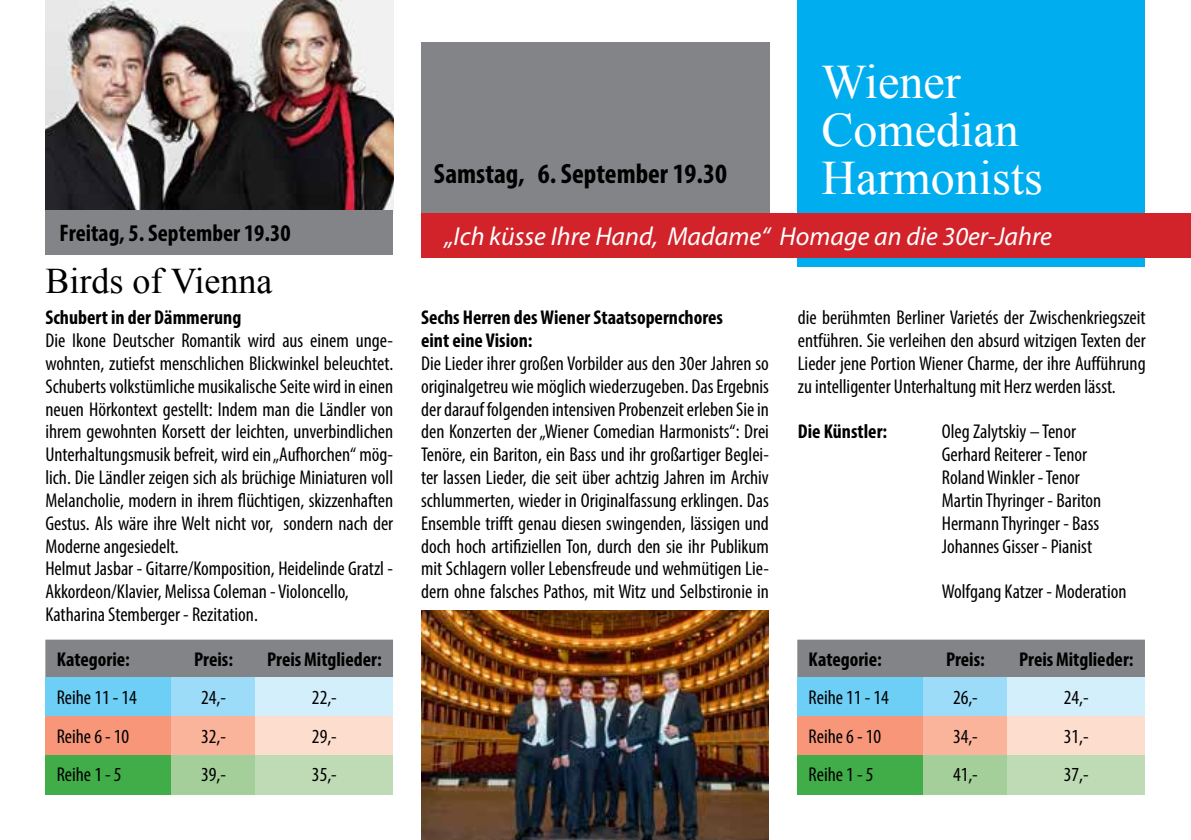
<style>
.page{position:relative;width:1191px;height:840px;background:#fff}
.page>*{position:absolute;margin:0;border:0;box-sizing:border-box;transform-origin:0 0}
.t1{font:48px/48px "Times New Roman";color:#fff}
.t2{font:36px "Times New Roman";color:#000}
.t3{font:700 condensed 28px "Myriad Pro";color:#000}
.t4{font:italic 26px "Myriad Pro";color:#fff}
.t5{font:700 condensed 24px "Myriad Pro";color:#000}
.t6{font:condensed 20px/22.8px "Myriad Pro";color:#000;text-align:justify}
.t7{font:700 condensed 20px/22.8px "Myriad Pro";color:#000}
</style>
<div class="page">
<div style="left:797px;top:0;width:348px;height:266px;background:#00aeef"></div>
<div style="left:421px;top:213px;width:770px;height:44px;background:#d2232a"></div>
<img style="left:421px;top:610px;width:348px;height:229px">
<div style="left:797px;top:639px;width:348px;height:38px;background:#828487"></div>
<div style="left:797px;top:677px;width:126px;height:39px;background:#6dcff6"></div>
<div style="left:923px;top:677px;width:84px;height:39px;background:#9ddcf9"></div>
<div style="left:1007px;top:677px;width:138px;height:39px;background:#d4effc"></div>
<div style="left:797px;top:716px;width:126px;height:38px;background:#f79679"></div>
<div style="left:923px;top:716px;width:84px;height:38px;background:#f9b49b"></div>
<div style="left:1007px;top:716px;width:138px;height:38px;background:#fdddce"></div>
<div style="left:797px;top:754px;width:126px;height:40px;background:#41ad49"></div>
<div style="left:923px;top:754px;width:84px;height:40px;background:#a4ce9a"></div>
<div style="left:1007px;top:754px;width:138px;height:40px;background:#bfdbb5"></div>
<img style="left:45px;top:0;width:348px;height:210px">
<div style="left:45px;top:210px;width:348px;height:44px;background:#828487"></div>
<div style="left:45px;top:639px;width:348px;height:38px;background:#828487"></div>
<div style="left:45px;top:677px;width:126px;height:39px;background:#6dcff6"></div>
<div style="left:171px;top:677px;width:85px;height:39px;background:#9ddcf9"></div>
<div style="left:256px;top:677px;width:137px;height:39px;background:#d4effc"></div>
<div style="left:45px;top:716px;width:126px;height:38px;background:#f79679"></div>
<div style="left:171px;top:716px;width:85px;height:38px;background:#f9b49b"></div>
<div style="left:256px;top:716px;width:137px;height:38px;background:#fdddce"></div>
<div style="left:45px;top:754px;width:126px;height:40px;background:#41ad49"></div>
<div style="left:171px;top:754px;width:85px;height:40px;background:#a4ce9a"></div>
<div style="left:256px;top:754px;width:137px;height:40px;background:#bfdbb5"></div>
<div style="left:421px;top:43px;width:349px;height:170px;background:#828487"></div>
<p class="t5" style="left:60px;top:218px;width:232px">Freitag, 5. September 19.30</p>
<h2 class="t2" style="left:45px;top:257px;width:229px">Birds of Vienna</h2>
<p class="t7" style="left:45px;top:305px;width:197px">Schubert in der Dämmerung</p>
<p class="t6" style="left:45px;top:329px;width:349px;text-align:left">Die Ikone Deutscher Romantik wird aus einem unge&shy;wohnten, zutiefst menschlichen Blickwinkel beleuchtet.<br>Schuberts volkstümliche musikalische Seite wird in einen neuen Hörkontext gestellt: Indem man die Ländler von ihrem gewohnten Korsett der leichten, unverbindlichen Unterhaltungsmusik befreit, wird ein „Aufhorchen“ mög&shy;lich. Die Ländler zeigen sich als brüchige Miniaturen voll Melancholie, modern in ihrem flüchtigen, skizzenhaften Gestus. Als wäre ihre Welt nicht vor, sondern nach der Moderne angesiedelt.<br>Helmut Jasbar - Gitarre/Komposition, Heidelinde Gratzl - Akkordeon/Klavier, Melissa Coleman - Violoncello, Katharina Stemberger - Rezitation.</p>
<p class="t7" style="left:57px;top:647px;width:75px">Kategorie:</p>
<p class="t7" style="left:194px;top:647px;width:40px">Preis:</p>
<p class="t7" style="left:267px;top:647px;width:116px">Preis Mitglieder:</p>
<p class="t6" style="left:57px;top:685px;width:82px">Reihe 11 - 14</p>
<p class="t6" style="left:201px;top:685px;width:26px">24,-</p>
<p class="t6" style="left:312px;top:685px;width:26px">22,-</p>
<p class="t6" style="left:57px;top:724px;width:74px">Reihe 6 - 10</p>
<p class="t6" style="left:201px;top:724px;width:26px">32,-</p>
<p class="t6" style="left:312px;top:724px;width:26px">29,-</p>
<p class="t6" style="left:57px;top:762px;width:66px">Reihe 1 - 5</p>
<p class="t6" style="left:201px;top:762px;width:26px">39,-</p>
<p class="t6" style="left:312px;top:762px;width:26px">35,-</p>
<h1 class="t1" style="left:821px;top:57px;width:223px">Wiener<br>Comedian<br>Harmonists</h1>
<h3 class="t4" style="left:445px;top:220px;width:608px">„Ich küsse Ihre Hand, Madame“ Homage an die 30er-Jahre</h3>
<h3 class="t3" style="left:434px;top:156px;width:294px">Samstag, 6. September 19.30</h3>
<p class="t7" style="left:421px;top:305px;width:303px">Sechs Herren des Wiener Staatsopernchores eint eine Vision:</p>
<p class="t6" style="left:421px;top:351px;width:349px">Die Lieder ihrer großen Vorbilder aus den 30er Jahren so originalgetreu wie möglich wiederzugeben. Das Ergebnis der darauf folgenden intensiven Probenzeit erleben Sie in den Konzerten der „Wiener Comedian Harmonists“: Drei Tenöre, ein Bariton, ein Bass und ihr großartiger Beglei&shy;ter lassen Lieder, die seit über achtzig Jahren im Archiv schlummerten, wieder in Originalfassung erklingen. Das Ensemble trifft genau diesen swingenden, lässigen und doch hoch artifiziellen Ton, durch den sie ihr Publikum mit Schlagern voller Lebensfreude und wehmütigen Lie&shy;dern ohne falsches Pathos, mit Witz und Selbstironie in</p>
<p class="t6" style="left:797px;top:306px;width:349px">die berühmten Berliner Varietés der Zwischenkriegszeit entführen. Sie verleihen den absurd witzigen Texten der Lieder jene Portion Wiener Charme, der ihre Aufführung zu intelligenter Unterhaltung mit Herz werden lässt.</p>
<p class="t7" style="left:797px;top:419px;width:91px">Die Künstler:</p>
<p class="t6" style="left:941px;top:420px;width:161px;text-align:left">Oleg Zalytskiy – Tenor<br>Gerhard Reiterer - Tenor<br>Roland Winkler - Tenor<br>Martin Thyringer - Bariton<br>Hermann Thyringer - Bass<br>Johannes Gisser - Pianist</p>
<p class="t6" style="left:941px;top:579px;width:186px">Wolfgang Katzer - Moderation</p>
<p class="t7" style="left:808px;top:647px;width:75px">Kategorie:</p>
<p class="t7" style="left:946px;top:647px;width:40px">Preis:</p>
<p class="t7" style="left:1019px;top:647px;width:116px">Preis Mitglieder:</p>
<p class="t6" style="left:808px;top:685px;width:82px">Reihe 11 - 14</p>
<p class="t6" style="left:953px;top:685px;width:26px">26,-</p>
<p class="t6" style="left:1064px;top:685px;width:26px">24,-</p>
<p class="t6" style="left:808px;top:724px;width:74px">Reihe 6 - 10</p>
<p class="t6" style="left:953px;top:724px;width:26px">34,-</p>
<p class="t6" style="left:1064px;top:724px;width:26px">31,-</p>
<p class="t6" style="left:808px;top:762px;width:66px">Reihe 1 - 5</p>
<p class="t6" style="left:953px;top:762px;width:26px">41,-</p>
<p class="t6" style="left:1064px;top:762px;width:26px">37,-</p>
</div>
